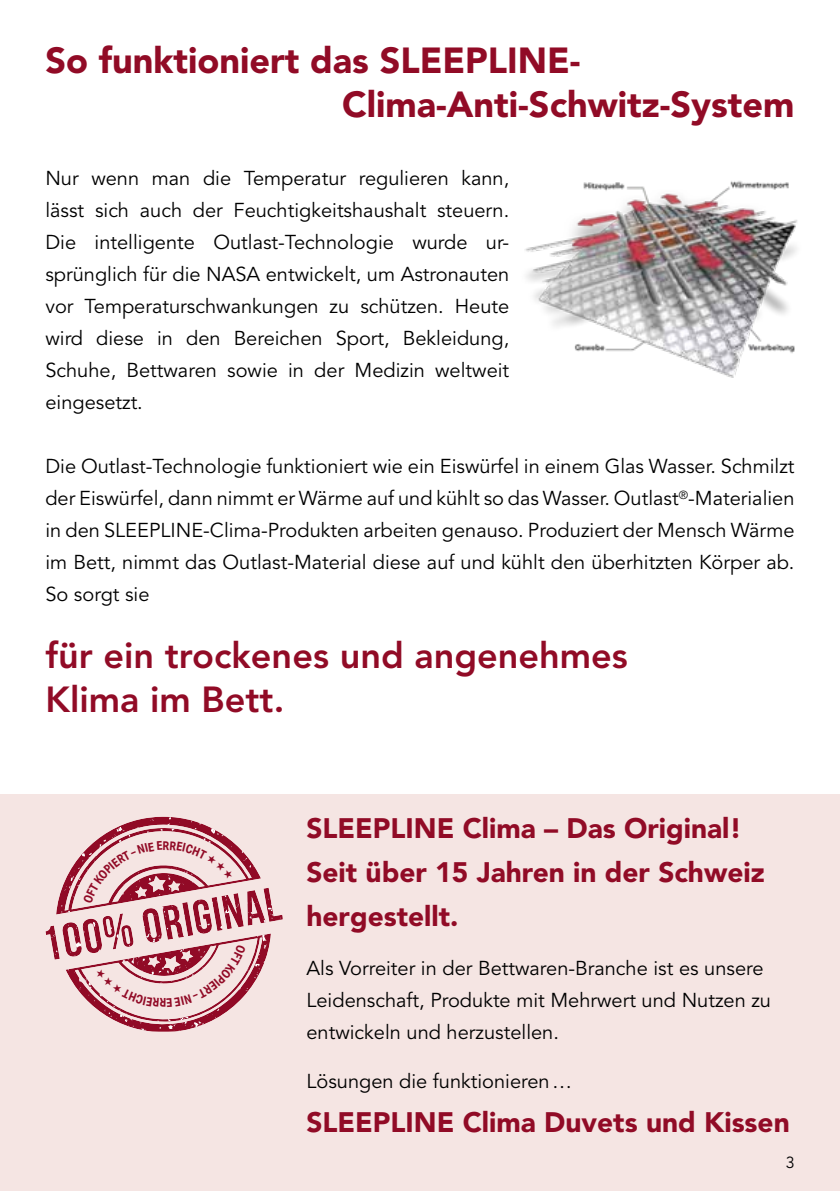
<style>
.page{position:relative;width:840px;height:1191px;background:#fff}
.page>*{position:absolute;margin:0;border:0;box-sizing:border-box;transform-origin:0 0}
.t1{font:900 36px/44px "Avenir LT Std";color:#910b26}
.t2{font:800 36px/44px "Avenir LT Std";color:#910b26}
.t3{font:900 28px/44px "Avenir LT Std";color:#910b26}
.t4{font:20px/32px "Avenir LT Std";color:#000;text-align:justify}
.t5{font:16px "Avenir LT Std";color:#000}
</style>
<div class="page">
<div style="left:0;top:794px;width:839px;height:397px;background:#f5e5e3"></div>
<img style="left:525px;top:181px;width:273px;height:197px">
<svg style="left:94px;top:816px;width:139px;height:215px"></svg>
<svg style="left:45px;top:841px;width:237px;height:166px"></svg>
<h1 class="t1" style="left:342px;top:38px;width:454px;text-indent:-296px">So funktioniert das SLEEPLINE-<br>Clima-Anti-Schwitz-System</h1>
<p class="t4" style="left:45px;top:163px;width:465px">Nur wenn man die Temperatur regulieren kann, lässt sich auch der Feuchtigkeitshaushalt steuern.<br>Die intelligente Outlast-Technologie wurde ur&shy;sprünglich für die NASA entwickelt, um Astronauten vor Temperaturschwankungen zu schützen. Heute wird diese in den Bereichen Sport, Bekleidung, Schuhe, Bettwaren sowie in der Medizin weltweit eingesetzt.</p>
<p class="t4" style="left:45px;top:451px;width:750px">Die Outlast-Technologie funktioniert wie ein Eiswürfel in einem Glas Wasser. Schmilzt der Eiswürfel, dann nimmt er Wärme auf und kühlt so das Wasser. Outlast<sup>®</sup>-Materialien in den SLEEPLINE-Clima-Produkten arbeiten genauso. Produziert der Mensch Wärme im Bett, nimmt das Outlast-Material diese auf und kühlt den überhitzten Körper ab.<br>So sorgt sie</p>
<h1 class="t2" style="left:45px;top:633px;width:583px">für ein trockenes und angenehmes<br>Klima im Bett.</h1>
<h2 class="t3" style="left:306px;top:806px;width:459px">SLEEPLINE Clima – Das Original!<br>Seit über 15 Jahren in der Schweiz hergestellt.</h2>
<p class="t4" style="left:306px;top:952px;width:466px;text-align:left">Als Vorreiter in der Bettwaren-Branche ist es unsere<br>Leidenschaft, Produkte mit Mehrwert und Nutzen zu entwickeln und herzustellen.</p>
<p class="t4" style="left:306px;top:1065px;width:267px">Lösungen die funktionieren…</p>
<h2 class="t3" style="left:306px;top:1100px;width:484px">SLEEPLINE Clima Duvets und Kissen</h2>
<p class="t5" style="left:785px;top:1153px;width:10px">3</p>
</div>
